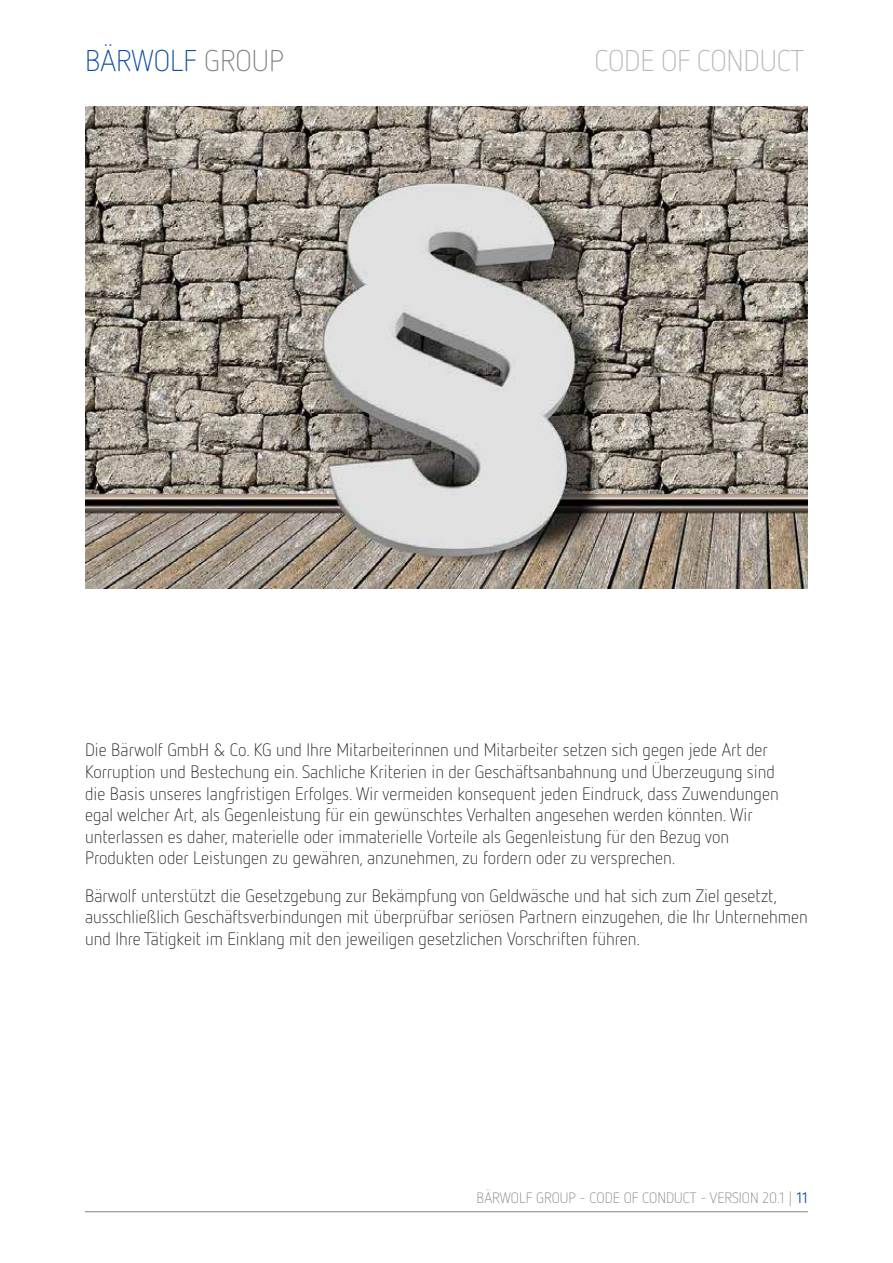
<style>
.page{position:relative;width:893px;height:1263px;background:#fff}
.page>*{position:absolute;margin:0;border:0;box-sizing:border-box;transform-origin:0 0}
.t1{font:300 30px "Netto OT";letter-spacing:-.01em;color:#b7b9ba}
.t2{font:300 30px "Netto OT";color:#0d4da1}
.t3{font:300 18px/21.6px "Netto OT";color:#231f20}
.t4{font:300 15px "Netto OT";color:#808285}
.s1{color:#808285}
.s2{font-weight:400;color:#0d4da1}
</style>
<div class="page">
<img style="left:85px;top:106px;width:723px;height:482px">
<hr style="left:85px;top:1211px;width:723px;height:1px;background:#808285">
<h1 class="t2" style="left:85px;top:42px;width:201px">BÄRWOLF <span class="s1">GROUP</span></h1>
<h1 class="t1" style="left:594px;top:42px;width:211px">CODE OF CONDUCT</h1>
<p class="t3" style="left:85px;top:739px;width:695px">Die Bärwolf GmbH &amp; Co. KG und Ihre Mitarbeiterinnen und Mitarbeiter setzen sich gegen jede Art der Korruption und Bestechung ein. Sachliche Kriterien in der Geschäftsanbahnung und Überzeugung sind die Basis unseres langfristigen Erfolges. Wir vermeiden konsequent jeden Eindruck, dass Zuwendungen egal welcher Art, als Gegenleistung für ein gewünschtes Verhalten angesehen werden könnten. Wir unterlassen es daher, materielle oder immaterielle Vorteile als Gegenleistung für den Bezug von Produkten oder Leistungen zu gewähren, anzunehmen, zu fordern oder zu versprechen.</p>
<p class="t3" style="left:85px;top:884px;width:724px">Bärwolf unterstützt die Gesetzgebung zur Bekämpfung von Geldwäsche und hat sich zum Ziel gesetzt, ausschließlich Geschäftsverbindungen mit überprüfbar seriösen Partnern einzugehen, die Ihr Unternehmen und Ihre Tätigkeit im Einklang mit den jeweiligen gesetzlichen Vorschriften führen.</p>
<p class="t4" style="left:477px;top:1189px;width:333px">BÄRWOLF GROUP - CODE OF CONDUCT - VERSION 20.1 | <span class="s2">11</span></p>
</div>
